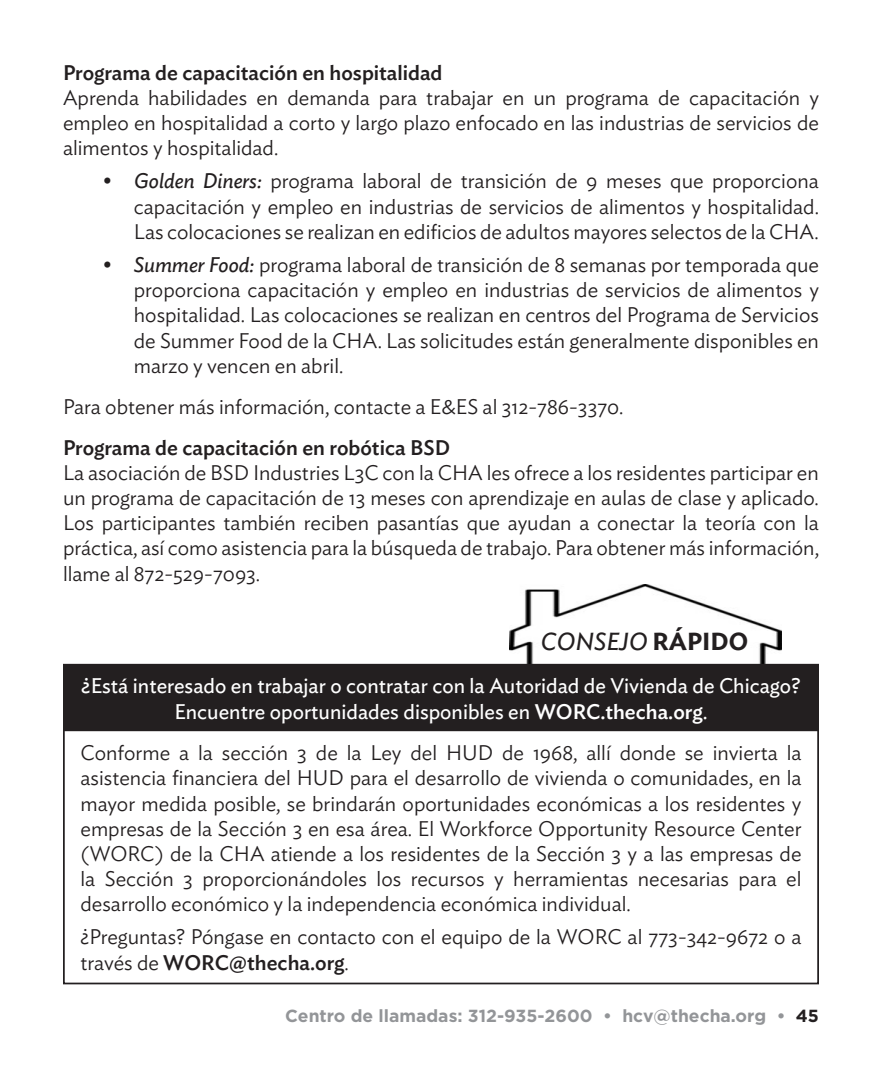
<style>
.page{position:relative;width:882px;height:1071px;background:#fff}
.page>*{position:absolute;margin:0;border:0;box-sizing:border-box;transform-origin:0 0}
.t1{font:italic 24.5px "Ideal Sans";color:#231f20}
.t2{font:300 21px/25.2px "Ideal Sans";color:#231f20;text-align:justify}
.t3{font:21px/25.2px "Ideal Sans";color:#fff;text-align:center}
.t4{font:500 21px "Ideal Sans";color:#231f20}
.t5{font:700 17.5px "Gotham";color:#939598}
.s1{font-weight:400;font-style:italic}
.s2{font-weight:600;font-style:normal}
.s3{font-weight:500}
.s4{color:#231f20}
</style>
<div class="page">
<img style="left:509px;top:584px;width:272px;height:80px">
<div style="left:64px;top:665px;width:754px;height:65px;background:#231f20"></div>
<div style="left:63px;top:664px;width:756px;height:67px;border:2px solid #231f20"></div>
<div style="left:63px;top:729px;width:756px;height:255px;border:2px solid #231f20"></div>
<p class="t4" style="left:63px;top:56px;width:381px">Programa de capacitación en hospitalidad</p>
<p class="t2" style="left:63px;top:83px;width:758px">Aprenda habilidades en demanda para trabajar en un programa de capacitación y empleo en hospitalidad a corto y largo plazo enfocado en las industrias de servicios de alimentos y hospitalidad.</p>
<p class="t2" style="left:134px;top:167px;width:687px;text-indent:-32px"><span class="s1">• Golden Diners:</span> programa laboral de transición de 9 meses que proporciona capacitación y empleo en industrias de servicios de alimentos y hospitalidad.<br>Las colocaciones se realizan en edificios de adultos mayores selectos de la CHA.</p>
<p class="t2" style="left:134px;top:250px;width:687px;text-indent:-32px"><span class="s1">• Summer Food:</span> programa laboral de transición de 8 semanas por temporada que proporciona capacitación y empleo en industrias de servicios de alimentos y hospitalidad. Las colocaciones se realizan en centros del Programa de Servicios de Summer Food de la CHA. Las solicitudes están generalmente disponibles en marzo y vencen en abril.</p>
<p class="t2" style="left:63px;top:392px;width:562px">Para obtener más información, contacte a E&amp;ES al 312-786-3370.</p>
<p class="t4" style="left:63px;top:431px;width:389px">Programa de capacitación en robótica BSD</p>
<p class="t2" style="left:63px;top:458px;width:758px">La asociación de BSD Industries L3C con la CHA les ofrece a los residentes participar en un programa de capacitación de 13 meses con aprendizaje en aulas de clase y aplicado.<br>Los participantes también reciben pasantías que ayudan a conectar la teoría con la práctica, así como asistencia para la búsqueda de trabajo. Para obtener más información, llame al 872-529-7093.</p>
<p class="t1" style="left:541px;top:623px;width:209px">CONSEJO <span class="s2">RÁPIDO</span></p>
<p class="t3" style="left:81px;top:672px;width:721px">¿Está interesado en trabajar o contratar con la Autoridad de Vivienda de Chicago?<br>Encuentre oportunidades disponibles en <span class="s3">WORC.thecha.org</span>.</p>
<p class="t2" style="left:80px;top:738px;width:723px">Conforme a la sección 3 de la Ley del HUD de 1968, allí donde se invierta la asistencia financiera del HUD para el desarrollo de vivienda o comunidades, en la mayor medida posible, se brindarán oportunidades económicas a los residentes y empresas de la Sección 3 en esa área. El Workforce Opportunity Resource Center (WORC) de la CHA atiende a los residentes de la Sección 3 y a las empresas de la Sección 3 proporcionándoles los recursos y herramientas necesarias para el desarrollo económico y la independencia económica individual.</p>
<p class="t2" style="left:80px;top:923px;width:723px">¿Preguntas? Póngase en contacto con el equipo de la WORC al 773-342-9672 o a través de <span class="s3">WORC@thecha.org</span>.</p>
<p class="t5" style="left:285px;top:1004px;width:535px">Centro de llamadas: 312-935-2600 • hcv@thecha.org • <span class="s4">45</span></p>
</div>
